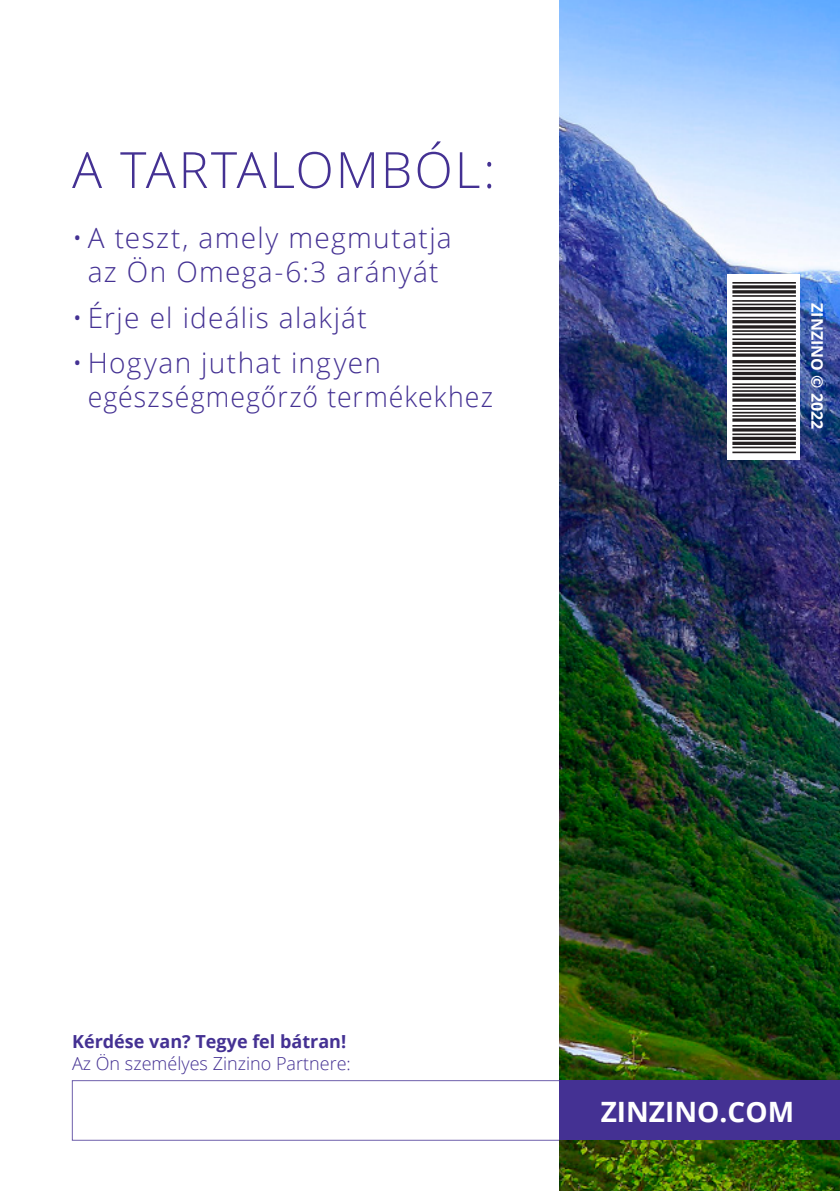
<style>
.page{position:relative;width:840px;height:1191px;background:#fff}
.page>*{position:absolute;margin:0;border:0;box-sizing:border-box;transform-origin:0 0}
.t1{font:86.6px "BCC392 to 1 HD Wide";color:#231f20}
.Underrubrik{font:300 50px "Open Sans";letter-spacing:.04em;color:#443193}
.t2{font:300 28px/34px "Open Sans";letter-spacing:.045em;color:#443193;text-align:center}
.Rubbe_14_17{font:700 28px "Open Sans";color:#fff}
.Brödtext{font:700 22px "Open Sans";color:#fff}
.Brödtext-2{font:300 18px "Open Sans";color:#443193}
.Brödtext-3{font:700 18px "Open Sans";color:#443193}
.Brödtext-4{font:700 16px "Open Sans";color:#fff}
</style>
<div class="page">
<img style="left:558px;top:0;width:281px;height:1191px">
<div style="left:558px;top:1080px;width:281px;height:60px;background:#443193"></div>
<div style="left:726px;top:274px;width:72px;height:185px;background:#fff"></div>
<p class="Underrubrik" style="left:72px;top:136px;width:424px">A TARTALOMBÓL:</p>
<p class="t2" style="left:72px;top:220px;width:381px">• A teszt, amely megmutatja az Ön Omega-6:3 arányát</p>
<p class="t2" style="left:72px;top:300px;width:296px">• Érje el ideális alakját</p>
<p class="t2" style="left:88px;top:345px;width:406px;text-align:left;text-indent:-16px">• Hogyan juthat ingyen egészségmegőrző termékekhez</p>
<h1 class="t1" style="left:714px;top:453px;width:175px;rotate:-90deg">*500618*</h1>
<p class="Brödtext-4" style="left:828px;top:303px;width:128px;rotate:90deg">ZINZINO © 2022</p>
<p class="Brödtext-3" style="left:72px;top:1028px;width:275px">Kérdése van? Tegye fel bátran!</p>
<p class="Brödtext-2" style="left:72px;top:1051px;width:280px">Az Ön személyes Zinzino Partnere:</p>
<p class="Brödtext" style="left:632px;top:1095px;width:132px">zinzino.com</p>
<p class="Rubbe_14_17" style="left:600px;top:1092px;width:195px">ZINZINO.COM</p>
</div>
